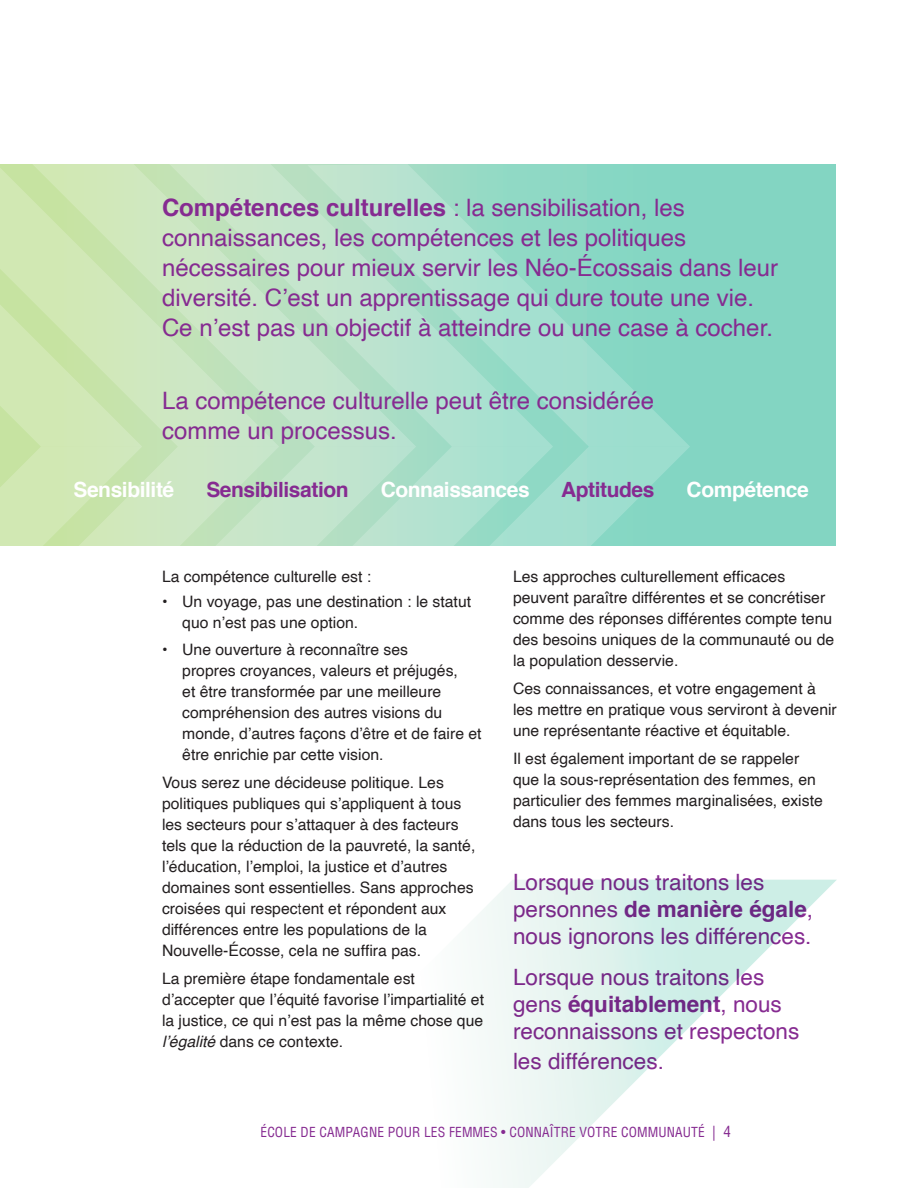
<style>
.page{position:relative;width:918px;height:1188px;background:#fff}
.page>*{position:absolute;margin:0;border:0;box-sizing:border-box;transform-origin:0 0}
.large_text{font:24px/30px "Helvetica";color:#862b91}
.large_text-2{font:22.5px/27px "Helvetica";color:#862b91}
.t1{font:700 21px "Helvetica";letter-spacing:-.02em;color:#fff}
.t2{font:700 21px "Helvetica";letter-spacing:-.02em;color:#862b91}
.t3{font:15.75px/21px "Helvetica";color:#231f20}
.t4{font:condensed 13.5px "Helvetica";letter-spacing:.01em;color:#862b91}
.s1{font-weight:700}
.s2{font-style:italic}
.s3{font-size:15px}
</style>
<div class="page">
<div style="left:0;top:164px;width:836px;height:381px;background:#83d5c2"></div>
<svg style="left:142px;top:447px;width:6px;height:99px"></svg>
<svg style="left:148px;top:447px;width:137px;height:99px;background:#c7e5c3"></svg>
<svg style="left:285px;top:447px;width:137px;height:99px;background:#bae2cb"></svg>
<svg style="left:422px;top:447px;width:268px;height:99px"></svg>
<svg style="left:0;top:447px;width:142px;height:99px;background:#cde6b1"></svg>
<svg style="left:0;top:167px;width:15px;height:280px;background:#cde6ae"></svg>
<svg style="left:15px;top:164px;width:121px;height:283px;background:#cee6b1"></svg>
<svg style="left:136px;top:164px;width:171px;height:283px;background:#c7e5c3"></svg>
<svg style="left:307px;top:164px;width:383px;height:283px"></svg>
<svg style="left:474px;top:880px;width:362px;height:308px"></svg>
<p class="large_text" style="left:162px;top:193px;width:618px"><span class="s1">Compétences culturelles</span> : la sensibilisation, les connaissances, les compétences et les politiques nécessaires pour mieux servir les Néo-Écossais dans leur diversité. C’est un apprentissage qui dure toute une vie.<br>Ce n’est pas un objectif à atteindre ou une case à cocher.</p>
<p class="large_text" style="left:162px;top:386px;width:494px">La compétence culturelle peut être considérée comme un processus.</p>
<h1 class="t1" style="left:73px;top:473px;width:102px">Sensibilité</h1>
<h1 class="t2" style="left:206px;top:473px;width:144px">Sensibilisation</h1>
<h1 class="t1" style="left:381px;top:473px;width:151px">Connaissances</h1>
<h1 class="t2" style="left:561px;top:473px;width:95px">Aptitudes</h1>
<h1 class="t1" style="left:687px;top:473px;width:124px">Compétence</h1>
<p class="t3" style="left:162px;top:567px;width:211px">La compétence culturelle est :</p>
<p class="t3" style="left:182px;top:591px;width:290px;text-indent:-20px">• Un voyage, pas une destination : le statut quo n’est pas une option.</p>
<p class="t3" style="left:182px;top:640px;width:301px;text-indent:-20px">• Une ouverture à reconnaître ses<br>propres croyances, valeurs et préjugés,<br>et être transformée par une meilleure compréhension des autres visions du monde, d’autres façons d’être et de faire et être enrichie par cette vision.</p>
<p class="t3" style="left:162px;top:773px;width:315px">Vous serez une décideuse politique. Les politiques publiques qui s’appliquent à tous les secteurs pour s’attaquer à des facteurs tels que la réduction de la pauvreté, la santé, l’éducation, l’emploi, la justice et d’autres domaines sont essentielles. Sans approches croisées qui respectent et répondent aux différences entre les populations de la Nouvelle-Écosse, cela ne suffira pas.</p>
<p class="t3" style="left:162px;top:968px;width:324px">La première étape fondamentale est d’accepter que l’équité favorise l’impartialité et la justice, ce qui n’est pas la même chose que <span class="s2">l’égalité</span> dans ce contexte.</p>
<p class="t3" style="left:513px;top:567px;width:323px">Les approches culturellement efficaces peuvent paraître différentes et se concrétiser comme des réponses différentes compte tenu des besoins uniques de la communauté ou de la population desservie.</p>
<p class="t3" style="left:513px;top:678px;width:325px">Ces connaissances, et votre engagement à les mettre en pratique vous serviront à devenir une représentante réactive et équitable.</p>
<p class="t3" style="left:513px;top:748px;width:311px">Il est également important de se rappeler que la sous-représentation des femmes, en particulier des femmes marginalisées, existe dans tous les secteurs.</p>
<p class="large_text-2" style="left:513px;top:869px;width:302px">Lorsque nous traitons les personnes <span class="s1">de manière égale</span>, nous ignorons les différences.</p>
<p class="large_text-2" style="left:513px;top:964px;width:288px">Lorsque nous traitons les gens <span class="s1">équitablement</span>, nous reconnaissons et respectons</p>
<p class="large_text-2" style="left:513px;top:1048px;width:152px">les différences.</p>
<p class="t4" style="left:260px;top:1123px;width:472px">ÉCOLE DE CAMPAGNE POUR LES FEMMES • CONNAÎTRE VOTRE COMMUNAUTÉ <span class="s3">| 4</span></p>
</div>
